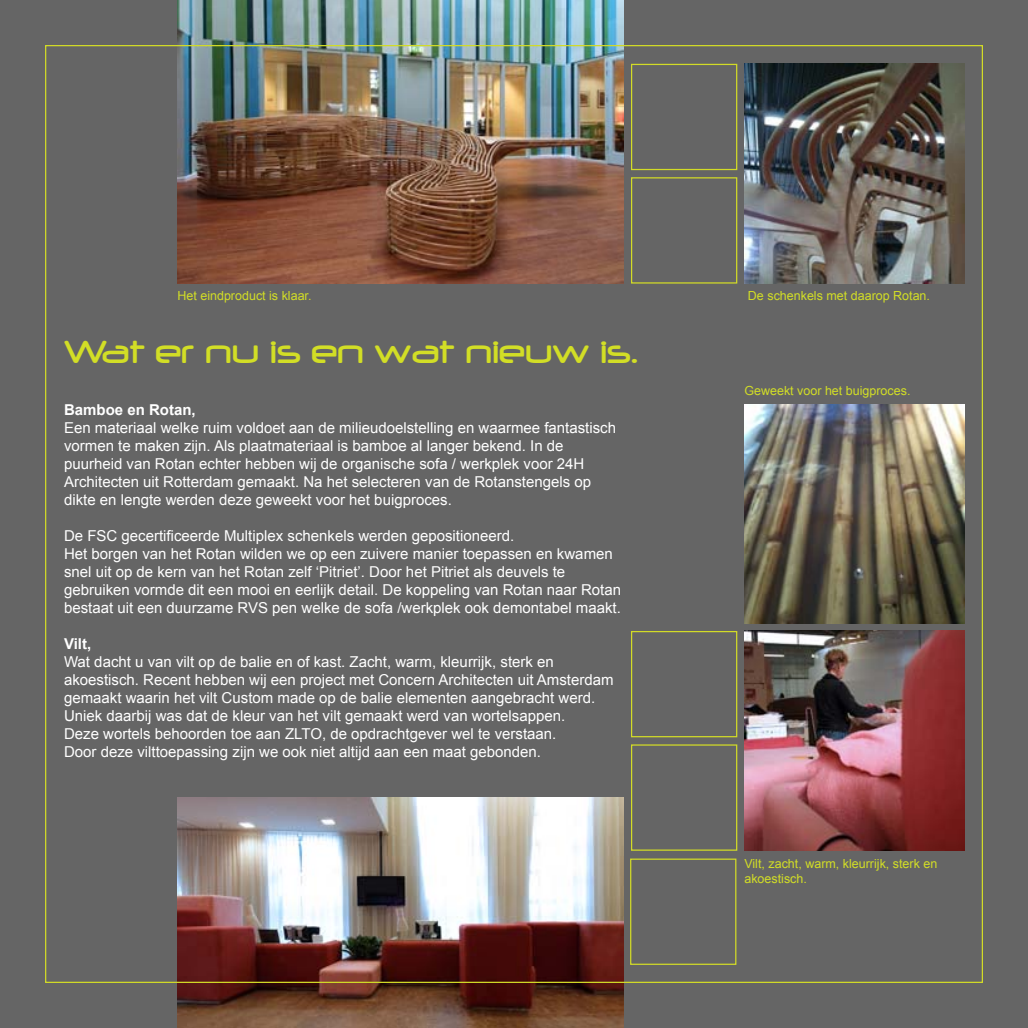
<style>
.page{position:relative;width:1028px;height:1028px;background:#656565}
.page>*{position:absolute;margin:0;border:0;box-sizing:border-box;transform-origin:0 0}
.t1{font:37.5px "Neuropol";color:#d2de26}
.t2{font:15px/18px "Arial";color:#fff}
.t3{font:700 15px "Arial";color:#fff}
.t4{font:12.5px/15px "Arial";color:#d2de26}
</style>
<div class="page">
<div style="left:631px;top:64px;width:106px;height:106px;border:1px solid #d2db27"></div>
<div style="left:631px;top:177px;width:106px;height:106px;border:1px solid #d2db27"></div>
<div style="left:631px;top:631px;width:106px;height:106px;border:1px solid #d2db27"></div>
<div style="left:630px;top:858px;width:106px;height:106px;border:1px solid #d2db27"></div>
<div style="left:631px;top:744px;width:106px;height:106px;border:1px solid #d2db27"></div>
<img style="left:177px;top:0;width:447px;height:283px">
<img style="left:744px;top:404px;width:220px;height:220px">
<img style="left:744px;top:64px;width:220px;height:219px">
<img style="left:744px;top:631px;width:220px;height:219px">
<img style="left:177px;top:797px;width:447px;height:231px">
<p class="t4" style="left:177px;top:288px;width:136px">Het eindproduct is klaar.</p>
<p class="t4" style="left:748px;top:288px;width:184px">De schenkels met daarop Rotan.</p>
<h1 class="t1" style="left:64px;top:332px;width:575px">Wat er nu is en wat nieuw is.</h1>
<p class="t3" style="left:64px;top:400px;width:133px">Bamboe en Rotan,</p>
<p class="t2" style="left:64px;top:419px;width:553px">Een materiaal welke ruim voldoet aan de milieudoelstelling en waarmee fantastisch vormen te maken zijn. Als plaatmateriaal is bamboe al langer bekend. In de puurheid van Rotan echter hebben wij de organische sofa / werkplek voor 24H Architecten uit Rotterdam gemaakt. Na het selecteren van de Rotanstengels op dikte en lengte werden deze geweekt voor het buigproces.</p>
<p class="t2" style="left:64px;top:527px;width:558px">De FSC gecertificeerde Multiplex schenkels werden gepositioneerd.<br>Het borgen van het Rotan wilden we op een zuivere manier toepassen en kwamen snel uit op de kern van het Rotan zelf ‘Pitriet’. Door het Pitriet als deuvels te gebruiken vormde dit een mooi en eerlijk detail. De koppeling van Rotan naar Rotan bestaat uit een duurzame RVS pen welke de sofa /werkplek ook demontabel maakt.</p>
<p class="t3" style="left:64px;top:634px;width:29px">Vilt,</p>
<p class="t2" style="left:64px;top:653px;width:551px">Wat dacht u van vilt op de balie en of kast. Zacht, warm, kleurrijk, sterk en akoestisch. Recent hebben wij een project met Concern Architecten uit Amsterdam gemaakt waarin het vilt Custom made op de balie elementen aangebracht werd.<br>Uniek daarbij was dat de kleur van het vilt gemaakt werd van wortelsappen.<br>Deze wortels behoorden toe aan ZLTO, de opdrachtgever wel te verstaan.<br>Door deze vilttoepassing zijn we ook niet altijd aan een maat gebonden.</p>
<p class="t4" style="left:744px;top:384px;width:168px">Geweekt voor het buigproces.</p>
<p class="t4" style="left:744px;top:856px;width:194px">Vilt, zacht, warm, kleurrijk, sterk en akoestisch.</p>
</div>
